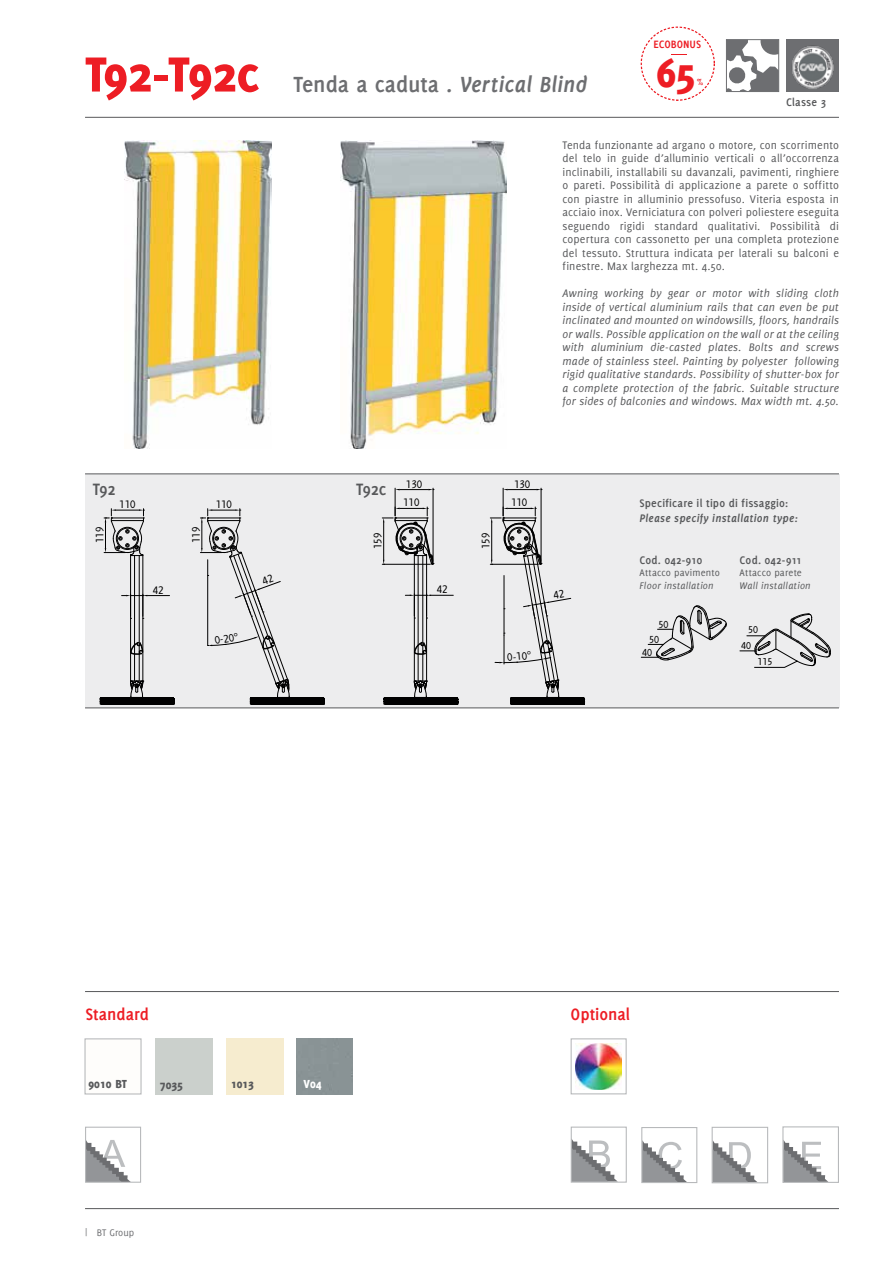
<style>
.page{position:relative;width:893px;height:1263px;background:#fff}
.page>*{position:absolute;margin:0;border:0;box-sizing:border-box;transform-origin:0 0}
.t1{font:800 44.4px "Delicious";color:#ed1d24}
.t2{font:700 24px "Delicious";letter-spacing:-.005em;color:#6d6e71}
.t3{font:700 18px "Delicious";color:#ed1d24}
.t4{font:700 18px "Delicious";letter-spacing:-.01em;color:#58595b}
.t5{font:800 12.75px "Delicious";color:#58595b}
.t6{font:800 12.75px "Delicious";color:#fff}
.t7{font:12px/13.5px "Delicious";letter-spacing:.01em;color:#58595b;text-align:justify}
.t8{font:italic 12px/13.5px "Delicious";letter-spacing:.015em;color:#58595b;text-align:justify}
.t9{font:700 12px "Delicious";letter-spacing:.015em;color:#58595b}
.t10{font:12px "Delicious Small Caps";color:#000}
.t11{font:italic 700 12px "Delicious";letter-spacing:.02em;color:#58595b}
.t12{font:700 11.7px "Delicious";color:#ed1d24}
.t13{font:11.25px "Delicious Small Caps";color:#000}
.t14{font:10.95px "Delicious Small Caps";color:#000}
.t15{font:italic 10.5px "Delicious";letter-spacing:.015em;color:#58595b}
.t16{font:10.5px "Delicious";letter-spacing:.015em;color:#58595b}
.t17{font:10.5px "Delicious";color:#6d6e71}
.t18{font:9.75px "Delicious Small Caps";color:#ed1d24}
.s1{font-weight:800;font-size:54px;color:#ed1d24}
.s2{font-style:italic}
</style>
<div class="page">
<div style="left:85px;top:474px;width:754px;height:233px;background:#ededee"></div>
<hr style="left:100px;top:704px;width:73px;height:1px;background:#000">
<hr style="left:139px;top:555px;width:1px;height:126px;background:#000">
<hr style="left:134px;top:555px;width:1px;height:126px;background:#000">
<svg style="left:122px;top:594px;width:48px;height:25px"></svg>
<hr style="left:250px;top:704px;width:73px;height:1px;background:#000">
<hr style="left:384px;top:704px;width:73px;height:1px;background:#000">
<hr style="left:423px;top:555px;width:1px;height:126px;background:#000">
<hr style="left:418px;top:555px;width:1px;height:126px;background:#000">
<svg style="left:405px;top:594px;width:48px;height:25px"></svg>
<hr style="left:511px;top:704px;width:73px;height:1px;background:#000">
<hr style="left:143px;top:555px;width:1px;height:126px;background:#000">
<hr style="left:130px;top:555px;width:1px;height:126px;background:#000">
<svg style="left:104px;top:509px;width:40px;height:47px"></svg>
<div style="left:116px;top:527px;width:23px;height:23px;border:1px solid #000;border-radius:50%"></div>
<hr style="left:414px;top:555px;width:1px;height:126px;background:#000">
<hr style="left:426px;top:555px;width:1px;height:126px;background:#000">
<svg style="left:382px;top:488px;width:52px;height:77px"></svg>
<svg style="left:100px;top:680px;width:74px;height:24px"></svg>
<svg style="left:383px;top:680px;width:75px;height:24px"></svg>
<svg style="left:130px;top:642px;width:13px;height:13px"></svg>
<svg style="left:414px;top:642px;width:13px;height:13px"></svg>
<hr style="left:85px;top:707px;width:754px;height:1px;background:#58595b">
<hr style="left:85px;top:473px;width:754px;height:1px;background:#58595b">
<hr style="left:85px;top:117px;width:754px;height:1px;background:#58595b">
<hr style="left:85px;top:991px;width:754px;height:1px;background:#58595b">
<svg style="left:740px;top:614px;width:91px;height:53px"></svg>
<svg style="left:641px;top:605px;width:86px;height:55px"></svg>
<svg style="left:728px;top:41px;width:49px;height:49px"></svg>
<div style="left:726px;top:39px;width:53px;height:53px;border:1px solid #6d6e71"></div>
<svg style="left:87px;top:1140px;width:43px;height:41px"></svg>
<div style="left:85px;top:1127px;width:56px;height:56px;border:1px solid #b6b8ba"></div>
<img style="left:575px;top:1043px;width:47px;height:46px">
<div style="left:571px;top:1038px;width:56px;height:56px;border:1px solid #b6b8ba"></div>
<div style="left:156px;top:1038px;width:57px;height:56px;background:#cbd0cc"></div>
<div style="left:227px;top:1038px;width:57px;height:56px;background:#f6eccf"></div>
<svg style="left:573px;top:1140px;width:44px;height:41px"></svg>
<div style="left:571px;top:1126px;width:56px;height:57px;border:1px solid #b6b8ba"></div>
<svg style="left:643px;top:1141px;width:43px;height:40px"></svg>
<div style="left:641px;top:1127px;width:56px;height:56px;border:1px solid #b6b8ba"></div>
<svg style="left:714px;top:1142px;width:42px;height:39px"></svg>
<svg style="left:784px;top:1140px;width:44px;height:41px"></svg>
<div style="left:712px;top:1127px;width:56px;height:56px;border:1px solid #b6b8ba"></div>
<div style="left:782px;top:1126px;width:57px;height:57px;border:1px solid #b6b8ba"></div>
<img style="left:124px;top:140px;width:147px;height:309px">
<img style="left:340px;top:140px;width:166px;height:309px">
<img style="left:786px;top:40px;width:53px;height:52px">
<div style="left:84px;top:1038px;width:58px;height:56px;background:#fefdfb;border:1px solid #b6b8ba"></div>
<svg style="left:640px;top:26px;width:75px;height:75px"></svg>
<hr style="left:85px;top:1208px;width:754px;height:1px;background:#58595b">
<svg style="left:200px;top:509px;width:124px;height:195px"></svg>
<svg style="left:490px;top:488px;width:94px;height:216px"></svg>
<p class="t12" style="left:653px;top:38px;width:49px">ECOBONUS</p>
<h2 class="t2" style="left:85px;top:70px;width:504px"><span class="s1">T92-T92c</span> Tenda a caduta . <span class="s2">Vertical Blind</span></h2>
<p class="t7" style="left:563px;top:138px;width:278px">Tenda funzionante ad argano o motore, con scorrimento del telo in guide d’alluminio verticali o all’occorrenza inclinabili, installabili su davanzali, pavimenti, ringhiere o pareti. Possibilità di applicazione a parete o soffitto con piastre in alluminio pressofuso. Viteria esposta in acciaio inox. Verniciatura con polveri poliestere eseguita seguendo rigidi standard qualitativi. Possibilità di copertura con cassonetto per una completa protezione del tessuto. Struttura indicata per laterali su balconi e finestre. Max larghezza mt. 4.50.</p>
<p class="t8" style="left:563px;top:287px;width:278px">Awning working by gear or motor with sliding cloth inside of vertical aluminium rails that can even be put inclinated and mounted on windowsills, floors, handrails or walls. Possible application on the wall or at the ceiling with aluminium die-casted plates. Bolts and screws made of stainless steel. Painting by polyester following rigid qualitative standards. Possibility of shutter-box for a complete protection of the fabric. Suitable structure for sides of balconies and windows. Max width mt. 4.50.</p>
<h1 class="t1" style="left:656px;top:46px;width:41px">65</h1>
<p class="t18" style="left:697px;top:76px;width:8px">%</p>
<p class="t9" style="left:786px;top:95px;width:42px">Classe 3</p>
<h3 class="t4" style="left:93px;top:478px;width:24px">T92</h3>
<h3 class="t4" style="left:356px;top:478px;width:31px">T92c</h3>
<p class="t10" style="left:119px;top:497px;width:18px">110</p>
<p class="t10" style="left:216px;top:497px;width:18px">110</p>
<p class="t10" style="left:406px;top:477px;width:18px">130</p>
<p class="t10" style="left:403px;top:496px;width:18px">110</p>
<p class="t10" style="left:514px;top:477px;width:18px">130</p>
<p class="t10" style="left:511px;top:496px;width:18px">110</p>
<p class="t10" style="left:93px;top:543px;width:18px;rotate:-90deg">119</p>
<p class="t10" style="left:189px;top:543px;width:18px;rotate:-90deg">119</p>
<p class="t10" style="left:371px;top:549px;width:18px;rotate:-90deg">159</p>
<p class="t10" style="left:479px;top:549px;width:18px;rotate:-90deg">159</p>
<p class="t10" style="left:153px;top:583px;width:12px">42</p>
<p class="t10" style="left:437px;top:582px;width:12px">42</p>
<p class="t9" style="left:639px;top:497px;width:150px">Specificare il tipo di fissaggio:</p>
<p class="t11" style="left:639px;top:511px;width:160px">Please specify installation type:</p>
<p class="t9" style="left:740px;top:553px;width:64px">Cod. 042-911</p>
<p class="t16" style="left:740px;top:567px;width:64px">Attacco parete</p>
<p class="t15" style="left:740px;top:579px;width:73px">Wall installation</p>
<p class="t9" style="left:639px;top:553px;width:64px">Cod. 042-910</p>
<p class="t16" style="left:639px;top:567px;width:82px">Attacco pavimento</p>
<p class="t15" style="left:639px;top:579px;width:76px">Floor installation</p>
<p class="t10" style="left:213px;top:634px;width:26px;rotate:-10deg">0-20°</p>
<p class="t10" style="left:507px;top:650px;width:26px;rotate:-5deg">0-10°</p>
<p class="t13" style="left:658px;top:618px;width:12px">50</p>
<p class="t13" style="left:649px;top:633px;width:12px">50</p>
<p class="t13" style="left:642px;top:646px;width:12px">40</p>
<p class="t14" style="left:748px;top:624px;width:11px">50</p>
<p class="t14" style="left:741px;top:639px;width:11px">40</p>
<p class="t14" style="left:758px;top:655px;width:16px">115</p>
<h3 class="t3" style="left:86px;top:1004px;width:65px">Standard</h3>
<h3 class="t3" style="left:571px;top:1004px;width:61px">Optional</h3>
<p class="t5" style="left:88px;top:1077px;width:40px">9010 BT</p>
<p class="t5" style="left:160px;top:1077px;width:25px">7035</p>
<p class="t5" style="left:231px;top:1077px;width:25px">1013</p>
<p class="t6" style="left:304px;top:1077px;width:20px">V04</p>
<p class="t17" style="left:85px;top:1227px;width:51px">| BT Group</p>
</div>
